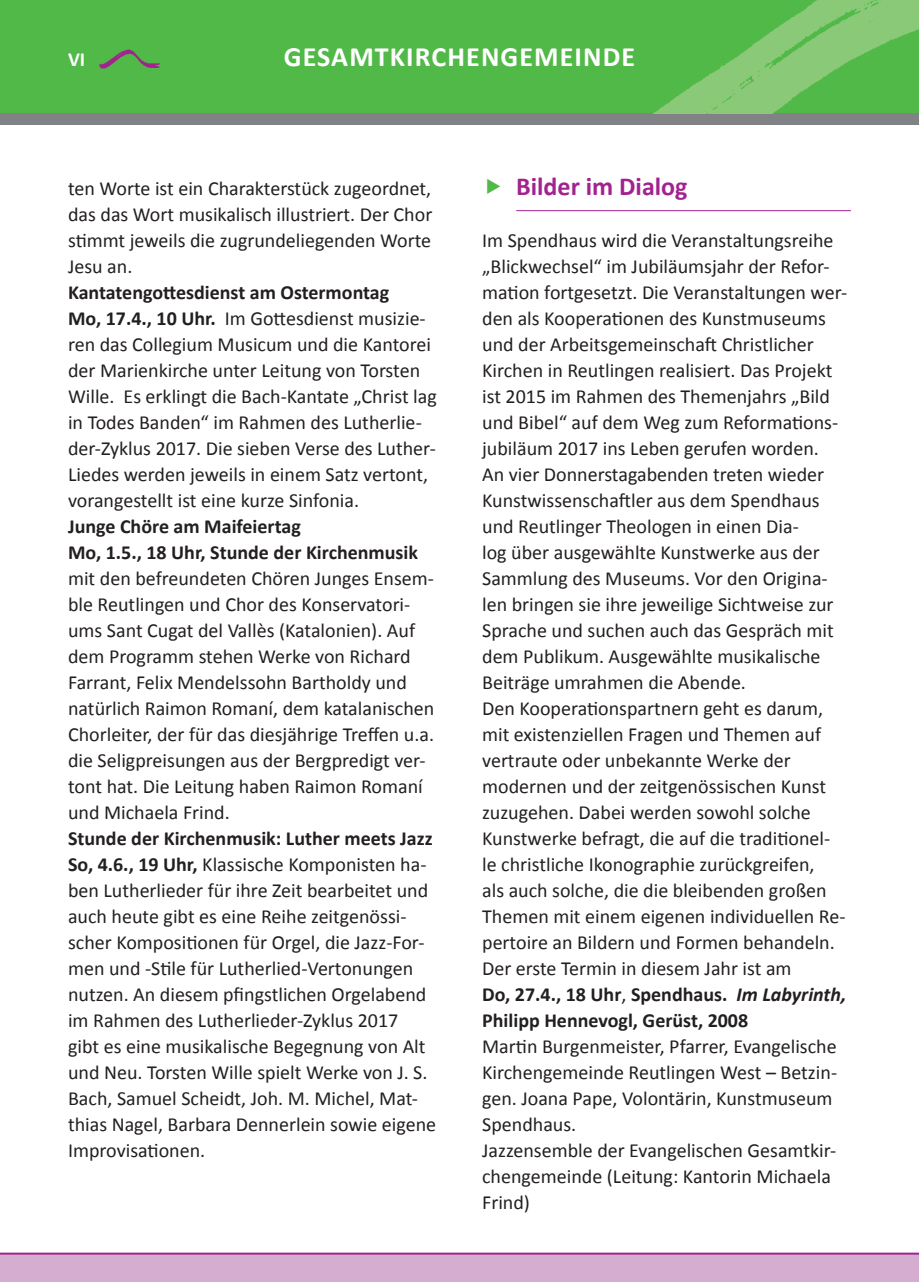
<style>
.page{position:relative;width:919px;height:1282px;background:#fff}
.page>*{position:absolute;margin:0;border:0;box-sizing:border-box;transform-origin:0 0}
.t1{font:700 28px "Calibri";letter-spacing:.04em;color:#fff}
.t2{font:700 26px "Calibri";color:#a2238e}
.t3{font:20px/26px "Calibri";color:#231f20}
.t4{font:700 20px/26px "Calibri";color:#231f20}
.t5{font:700 20px "Calibri";color:#fff}
.s1{font-weight:700}
.s2{font-weight:700;font-style:italic}
</style>
<div class="page">
<div style="left:0;top:0;width:918px;height:113px;background:#51b948"></div>
<div style="left:0;top:113px;width:918px;height:12px;background:#808285"></div>
<img style="left:654px;top:0;width:264px;height:113px">
<img style="left:99px;top:49px;width:61px;height:20px">
<div style="left:0;top:1253px;width:918px;height:28px;background:#d4add0"></div>
<hr style="left:0;top:1252px;width:918px;height:2px;background:#a2238e">
<hr style="left:516px;top:210px;width:334px;height:1px;background:#a2238e">
<p class="t5" style="left:68px;top:47px;width:19px">Vi</p>
<h1 class="t1" style="left:284px;top:39px;width:353px">GEsAMtkiRchEnGEMEinDE</h1>
<p class="t3" style="left:68px;top:175px;width:366px;text-align:justify">ten Worte ist ein Charakterstück zugeordnet, das das Wort musikalisch illustriert. Der Chor stimmt jeweils die zugrundeliegenden Worte Jesu an.</p>
<p class="t3" style="left:68px;top:279px;width:370px"><span class="s1">Kantatengottesdienst am Ostermontag<br>Mo, 17.4., 10 Uhr.</span> Im Gottesdienst musizie&shy;ren das Collegium Musicum und die Kantorei der Marienkirche unter Leitung von Torsten Wille. Es erklingt die Bach-Kantate „Christ lag in Todes Banden“ im Rahmen des Lutherlie&shy;der-Zyklus 2017. Die sieben Verse des Luther-Liedes werden jeweils in einem Satz vertont, vorangestellt ist eine kurze Sinfonia.</p>
<p class="t4" style="left:68px;top:513px;width:351px">Junge Chöre am Maifeiertag<br>Mo, 1.5., 18 Uhr, Stunde der Kirchenmusik</p>
<p class="t3" style="left:68px;top:565px;width:368px">mit den befreundeten Chören Junges Ensem&shy;ble Reutlingen und Chor des Konservatori&shy;ums Sant Cugat del Vallès (Katalonien). Auf dem Programm stehen Werke von Richard Farrant, Felix Mendelssohn Bartholdy und natürlich Raimon Romaní, dem katalanischen Chorleiter, der für das diesjährige Treffen u.a. die Seligpreisungen aus der Bergpredigt ver&shy;tont hat. Die Leitung haben Raimon Romaní und Michaela Frind.</p>
<p class="t3" style="left:68px;top:825px;width:369px"><span class="s1">Stunde der Kirchenmusik: Luther meets Jazz So, 4.6., 19 Uhr,</span> Klassische Komponisten ha&shy;ben Lutherlieder für ihre Zeit bearbeitet und auch heute gibt es eine Reihe zeitgenössi&shy;scher Kompositionen für Orgel, die Jazz-For&shy;men und -Stile für Lutherlied-Vertonungen nutzen. An diesem pfingstlichen Orgelabend im Rahmen des Lutherlieder-Zyklus 2017<br>gibt es eine musikalische Begegnung von Alt und Neu. Torsten Wille spielt Werke von J. S.<br>Bach, Samuel Scheidt, Joh. M. Michel, Mat&shy;thias Nagel, Barbara Dennerlein sowie eigene Improvisationen.</p>
<h2 class="t2" style="left:516px;top:169px;width:173px">Bilder im Dialog</h2>
<p class="t3" style="left:482px;top:227px;width:366px">Im Spendhaus wird die Veranstaltungsreihe „Blickwechsel“ im Jubiläumsjahr der Refor&shy;mation fortgesetzt. Die Veranstaltungen wer&shy;den als Kooperationen des Kunstmuseums und der Arbeitsgemeinschaft Christlicher Kirchen in Reutlingen realisiert. Das Projekt ist 2015 im Rahmen des Themenjahrs „Bild und Bibel“ auf dem Weg zum Reformations&shy;jubiläum 2017 ins Leben gerufen worden.<br>An vier Donnerstagabenden treten wieder Kunstwissenschaftler aus dem Spendhaus und Reutlinger Theologen in einen Dia-<br>log über ausgewählte Kunstwerke aus der Sammlung des Museums. Vor den Origina&shy;len bringen sie ihre jeweilige Sichtweise zur Sprache und suchen auch das Gespräch mit dem Publikum. Ausgewählte musikalische Beiträge umrahmen die Abende.<br>Den Kooperationspartnern geht es darum, mit existenziellen Fragen und Themen auf vertraute oder unbekannte Werke der modernen und der zeitgenössischen Kunst zuzugehen. Dabei werden sowohl solche Kunstwerke befragt, die auf die traditionel&shy;le christliche Ikonographie zurückgreifen,<br>als auch solche, die die bleibenden großen Themen mit einem eigenen individuellen Re&shy;pertoire an Bildern und Formen behandeln.<br>Der erste Termin in diesem Jahr ist am<br><span class="s1">Do, 27.4., 18 Uhr</span>, <span class="s1">spendhaus.</span> <span class="s2">Im Labyrinth, </span><span class="s1">Philipp Hennevogl, Gerüst, 2008</span></p>
<p class="t3" style="left:482px;top:1033px;width:356px">Martin Burgenmeister, Pfarrer, Evangelische Kirchengemeinde Reutlingen West – Betzin&shy;gen. Joana Pape, Volontärin, Kunstmuseum Spendhaus.<br>Jazzensemble der Evangelischen Gesamtkir&shy;chengemeinde (Leitung: Kantorin Michaela Frind)</p>
</div>
